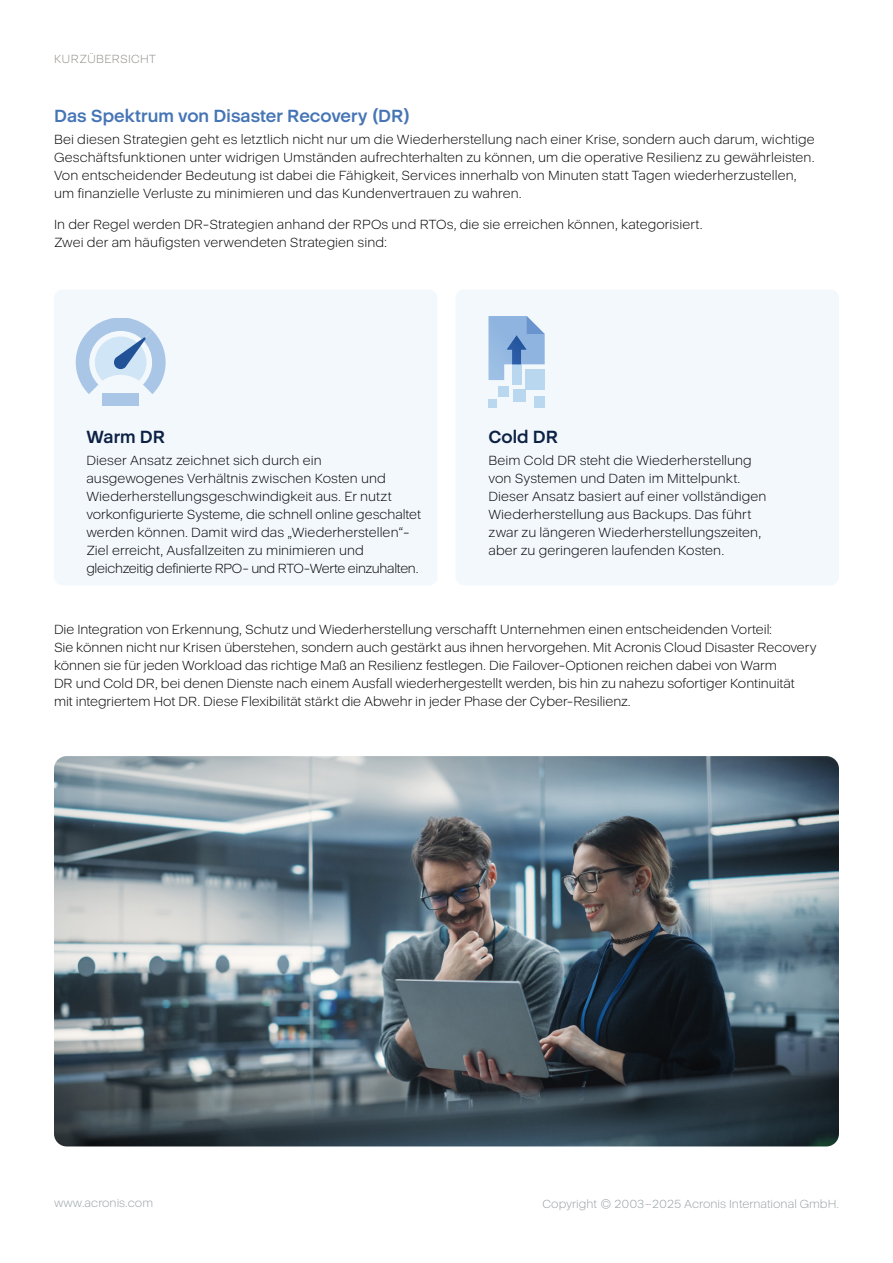
<style>
.page{position:relative;width:893px;height:1263px;background:#fff}
.page>*{position:absolute;margin:0;border:0;box-sizing:border-box;transform-origin:0 0}
.t1{font:700 18px "Acronis Cyber";color:#4575b5}
.Body_Text{font:700 18px "Acronis Cyber";color:#0c2144}
.Body_Text-2{font:300 13.5px/18px "Acronis Cyber";letter-spacing:.005em;color:#000}
.t2{font:300 12px "Acronis Cyber";color:#96a0a4}
.t3{font:300 12px "Acronis Cyber";letter-spacing:.02em;color:#928f89}
</style>
<div class="page">
<div style="left:54px;top:290px;width:383px;height:295px;background:#f3f8fc;border-radius:9px"></div>
<div style="left:455px;top:290px;width:384px;height:295px;background:#f3f8fc;border-radius:9px"></div>
<div style="left:103px;top:394px;width:36px;height:11px;background:#a9c6e7"></div>
<svg style="left:75px;top:318px;width:91px;height:76px"></svg>
<div style="left:526px;top:370px;width:19px;height:19px;background:#bad7f0"></div>
<svg style="left:488px;top:387px;width:38px;height:20px"></svg>
<svg style="left:535px;top:397px;width:10px;height:10px"></svg>
<div style="left:512px;top:364px;width:9px;height:21px;background:#bad7f0"></div>
<svg style="left:488px;top:316px;width:57px;height:64px"></svg>
<img style="left:54px;top:756px;width:785px;height:390px">
<p class="t3" style="left:54px;top:52px;width:103px">KURZÜBERSICHT</p>
<p class="t1" style="left:54px;top:105px;width:358px">Das Spektrum von Disaster Recovery (DR)</p>
<p class="Body_Text-2" style="left:54px;top:130px;width:762px">Bei diesen Strategien geht es letztlich nicht nur um die Wiederherstellung nach einer Krise, sondern auch darum, wichtige Geschäftsfunktionen unter widrigen Umständen aufrechterhalten zu können, um die operative Resilienz zu gewährleisten.<br>Von entscheidender Bedeutung ist dabei die Fähigkeit, Services innerhalb von Minuten statt Tagen wiederherzustellen, um finanzielle Verluste zu minimieren und das Kundenvertrauen zu wahren.</p>
<p class="Body_Text-2" style="left:54px;top:215px;width:650px">In der Regel werden DR-Strategien anhand der RPOs und RTOs, die sie erreichen können, kategorisiert.<br>Zwei der am häufigsten verwendeten Strategien sind:</p>
<p class="Body_Text" style="left:86px;top:426px;width:80px">Warm DR</p>
<p class="Body_Text-2" style="left:86px;top:451px;width:336px">Dieser Ansatz zeichnet sich durch ein ausgewogenes Verhältnis zwischen Kosten und Wiederherstellungsgeschwindigkeit aus. Er nutzt vorkonfigurierte Systeme, die schnell online geschaltet werden können. Damit wird das „Wiederherstellen“- Ziel erreicht, Ausfallzeiten zu minimieren und gleichzeitig definierte RPO- und RTO-Werte einzuhalten.</p>
<p class="Body_Text" style="left:488px;top:426px;width:71px">Cold DR</p>
<p class="Body_Text-2" style="left:488px;top:451px;width:279px">Beim Cold DR steht die Wiederherstellung von Systemen und Daten im Mittelpunkt.<br>Dieser Ansatz basiert auf einer vollständigen Wiederherstellung aus Backups. Das führt zwar zu längeren Wiederherstellungszeiten, aber zu geringeren laufenden Kosten.</p>
<p class="Body_Text-2" style="left:54px;top:621px;width:764px">Die Integration von Erkennung, Schutz und Wiederherstellung verschafft Unternehmen einen entscheidenden Vorteil:<br>Sie können nicht nur Krisen überstehen, sondern auch gestärkt aus ihnen hervorgehen. Mit Acronis Cloud Disaster Recovery können sie für jeden Workload das richtige Maß an Resilienz festlegen. Die Failover-Optionen reichen dabei von Warm<br>DR und Cold DR, bei denen Dienste nach einem Ausfall wiederhergestellt werden, bis hin zu nahezu sofortiger Kontinuität mit integriertem Hot DR. Diese Flexibilität stärkt die Abwehr in jeder Phase der Cyber-Resilienz.</p>
<p class="t2" style="left:54px;top:1195px;width:101px">www.acronis.com</p>
<p class="t2" style="left:543px;top:1196px;width:298px">Copyright © 2003–2025 Acronis International GmbH.</p>
</div>
